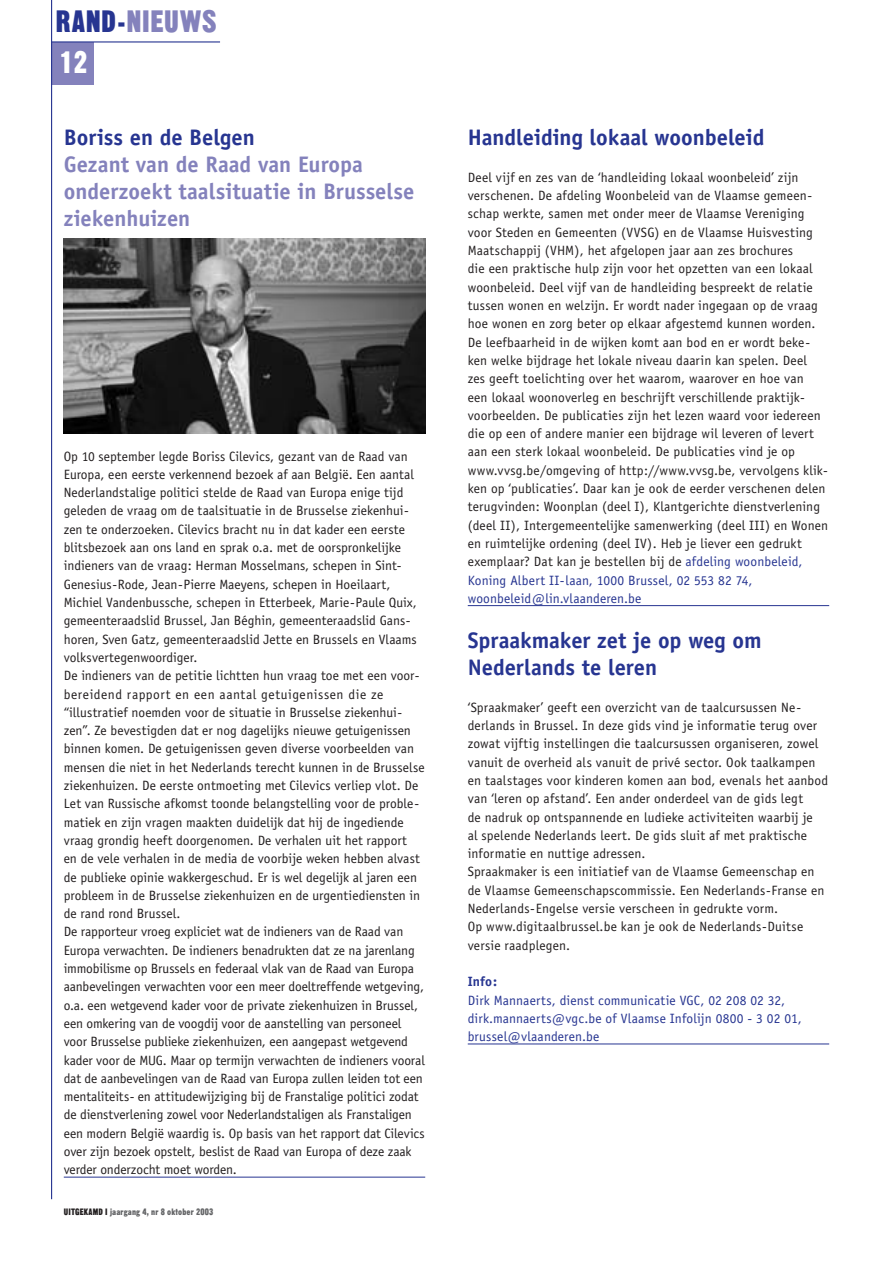
<style>
.page{position:relative;width:893px;height:1263px;background:#fff}
.page>*{position:absolute;margin:0;border:0;box-sizing:border-box;transform-origin:0 0}
.t1{font:30px/41.4px "Cg Gothic No 4";letter-spacing:-.005em;color:#8482bc}
.t2{font:700 22.5px/27px "Officina Sans";color:#273591}
.t3{font:700 22.5px/27px "Officina Sans";color:#8482bc}
.t4{font:13.5px/18.3px "Officina Sans";letter-spacing:.005em;color:#231f20}
.t5{font:13.5px/18.3px "Officina Sans";letter-spacing:.005em;color:#273591}
.t6{font:700 13.5px "Officina Sans";color:#273591}
.t7{font:9px "Cg Gothic No 4";color:#636466}
.s1{color:#273591}
.s2{color:#fff}
.s3{color:#231f20}
</style>
<div class="page">
<div style="left:52px;top:43px;width:42px;height:42px;background:#8482bc"></div>
<hr style="left:51px;top:0;width:1px;height:1199px;background:#273591">
<hr style="left:64px;top:1177px;width:361px;height:1px;background:#273591">
<hr style="left:468px;top:605px;width:361px;height:1px;background:#273591">
<hr style="left:468px;top:1044px;width:361px;height:1px;background:#273591">
<img style="left:64px;top:238px;width:361px;height:196px">
<hr style="left:52px;top:41px;width:168px;height:2px;background:#273591">
<h1 class="t1" style="left:56px;top:5px;width:163px"><span class="s1">RAND-</span>NIEUWS<br><span class="s2">12</span></h1>
<h2 class="t2" style="left:64px;top:126px;width:192px">Boriss en de Belgen</h2>
<h2 class="t3" style="left:64px;top:153px;width:352px">Gezant van de Raad van Europa onderzoekt taalsituatie in Brusselse ziekenhuizen</h2>
<p class="t4" style="left:64px;top:448px;width:363px">Op 10 september legde Boriss Cilevics, gezant van de Raad van Europa, een eerste verkennend bezoek af aan België. Een aantal Nederlandstalige politici stelde de Raad van Europa enige tijd geleden de vraag om de taalsituatie in de Brusselse ziekenhui&shy;zen te onderzoeken. Cilevics bracht nu in dat kader een eerste blitsbezoek aan ons land en sprak o.a. met de oorspronkelijke indieners van de vraag: Herman Mosselmans, schepen in Sint-Genesius-Rode, Jean-Pierre Maeyens, schepen in Hoeilaart, Michiel Vandenbussche, schepen in Etterbeek, Marie-Paule Quix, gemeenteraadslid Brussel, Jan Béghin, gemeenteraadslid Gans&shy;horen, Sven Gatz, gemeenteraadslid Jette en Brussels en Vlaams volksvertegenwoordiger.<br>De indieners van de petitie lichtten hun vraag toe met een voor&shy;bereidend rapport en een aantal getuigenissen die ze “illustratief noemden voor de situatie in Brusselse ziekenhui&shy;zen”. Ze bevestigden dat er nog dagelijks nieuwe getuigenissen binnen komen. De getuigenissen geven diverse voorbeelden van mensen die niet in het Nederlands terecht kunnen in de Brusselse ziekenhuizen. De eerste ontmoeting met Cilevics verliep vlot. De Let van Russische afkomst toonde belangstelling voor de proble&shy;matiek en zijn vragen maakten duidelijk dat hij de ingediende vraag grondig heeft doorgenomen. De verhalen uit het rapport<br>en de vele verhalen in de media de voorbije weken hebben alvast de publieke opinie wakkergeschud. Er is wel degelijk al jaren een probleem in de Brusselse ziekenhuizen en de urgentiediensten in de rand rond Brussel.<br>De rapporteur vroeg expliciet wat de indieners van de Raad van Europa verwachten. De indieners benadrukten dat ze na jarenlang immobilisme op Brussels en federaal vlak van de Raad van Europa aanbevelingen verwachten voor een meer doeltreffende wetgeving, o.a. een wetgevend kader voor de private ziekenhuizen in Brussel, een omkering van de voogdij voor de aanstelling van personeel voor Brusselse publieke ziekenhuizen, een aangepast wetgevend kader voor de MUG. Maar op termijn verwachten de indieners vooral dat de aanbevelingen van de Raad van Europa zullen leiden tot een mentaliteits- en attitudewijziging bij de Franstalige politici zodat de dienstverlening zowel voor Nederlandstaligen als Franstaligen een modern België waardig is. Op basis van het rapport dat Cilevics over zijn bezoek opstelt, beslist de Raad van Europa of deze zaak verder onderzocht moet worden.</p>
<p class="t7" style="left:64px;top:1209px;width:151px"><span class="s3">UITGEKAMD I</span> jaargang 4, nr 8 oktober 2003</p>
<h2 class="t2" style="left:468px;top:126px;width:298px">Handleiding lokaal woonbeleid</h2>
<p class="t4" style="left:468px;top:169px;width:362px">Deel vijf en zes van de ‘handleiding lokaal woonbeleid’ zijn verschenen. De afdeling Woonbeleid van de Vlaamse gemeen&shy;schap werkte, samen met onder meer de Vlaamse Vereniging voor Steden en Gemeenten (VVSG) en de Vlaamse Huisvesting Maatschappij (VHM), het afgelopen jaar aan zes brochures<br>die een praktische hulp zijn voor het opzetten van een lokaal woonbeleid. Deel vijf van de handleiding bespreekt de relatie tussen wonen en welzijn. Er wordt nader ingegaan op de vraag hoe wonen en zorg beter op elkaar afgestemd kunnen worden.<br>De leefbaarheid in de wijken komt aan bod en er wordt beke&shy;ken welke bijdrage het lokale niveau daarin kan spelen. Deel<br>zes geeft toelichting over het waarom, waarover en hoe van<br>een lokaal woonoverleg en beschrijft verschillende praktijk&shy;voorbeelden. De publicaties zijn het lezen waard voor iedereen die op een of andere manier een bijdrage wil leveren of levert aan een sterk lokaal woonbeleid. De publicaties vind je op www.vvsg.be/omgeving of http://www.vvsg.be, vervolgens klik&shy;ken op ‘publicaties’. Daar kan je ook de eerder verschenen delen terugvinden: Woonplan (deel I), Klantgerichte dienstverlening (deel II), Intergemeentelijke samenwerking (deel III) en Wonen en ruimtelijke ordening (deel IV). Heb je liever een gedrukt exemplaar? Dat kan je bestellen bij de <span class="s1">afdeling woonbeleid, Koning Albert II-laan, 1000 Brussel, 02 553 82 74, woonbeleid@lin.vlaanderen.be</span></p>
<h2 class="t2" style="left:468px;top:629px;width:295px">Spraakmaker zet je op weg om<br>Nederlands te leren</h2>
<p class="t4" style="left:468px;top:699px;width:362px">‘Spraakmaker’ geeft een overzicht van de taalcursussen Ne&shy;derlands in Brussel. In deze gids vind je informatie terug over zowat vijftig instellingen die taalcursussen organiseren, zowel vanuit de overheid als vanuit de privé sector. Ook taalkampen en taalstages voor kinderen komen aan bod, evenals het aanbod van ‘leren op afstand’. Een ander onderdeel van de gids legt<br>de nadruk op ontspannende en ludieke activiteiten waarbij je<br>al spelende Nederlands leert. De gids sluit af met praktische informatie en nuttige adressen.<br>Spraakmaker is een initiatief van de Vlaamse Gemeenschap en de Vlaamse Gemeenschapscommissie. Een Nederlands-Franse en Nederlands-Engelse versie verscheen in gedrukte vorm.<br>Op www.digitaalbrussel.be kan je ook de Nederlands-Duitse versie raadplegen.</p>
<p class="t6" style="left:468px;top:976px;width:31px">Info:</p>
<p class="t5" style="left:468px;top:992px;width:336px">Dirk Mannaerts, dienst communicatie VGC, 02 208 02 32, dirk.mannaerts@vgc.be of Vlaamse Infolijn 0800 - 3 02 01, brussel@vlaanderen.be</p>
</div>
